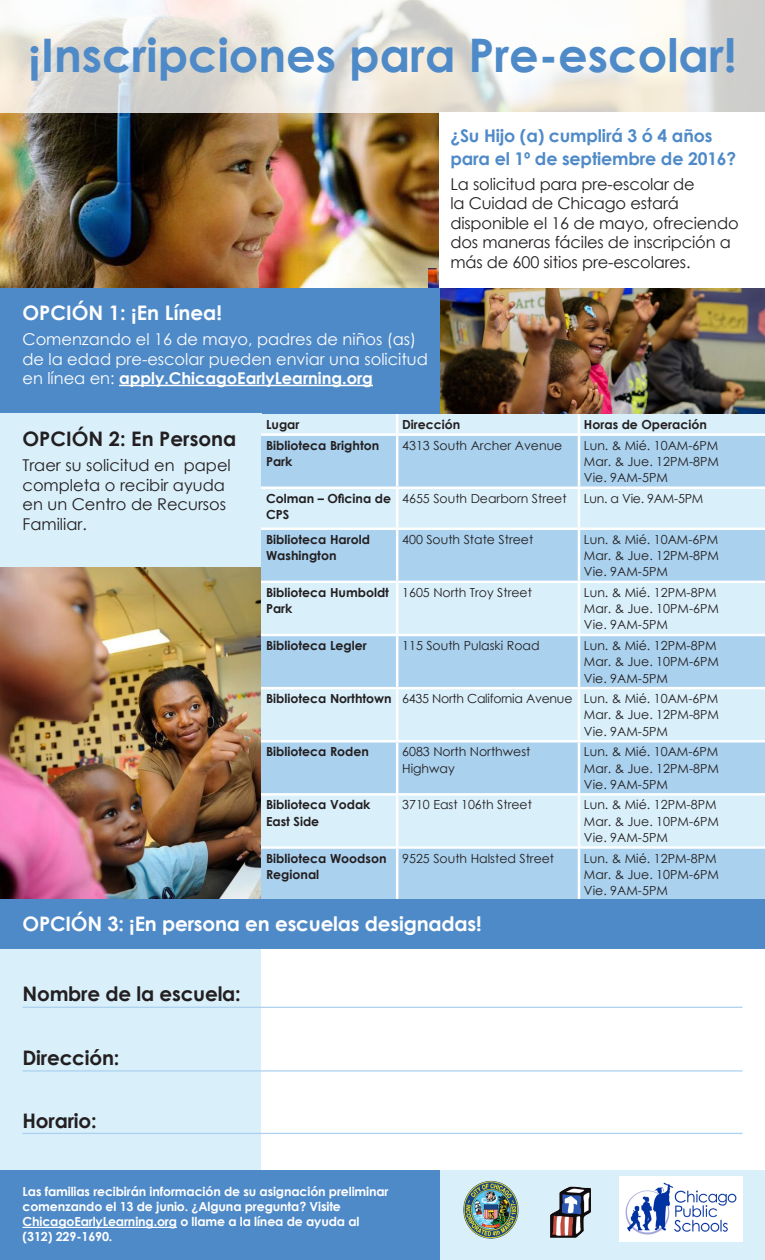
<style>
.page{position:relative;width:765px;height:1260px;background:#fff}
.page>*{position:absolute;margin:0;border:0;box-sizing:border-box;transform-origin:0 0}
.t1{font:700 46.25px "Century Gothic";color:#4f8ac8}
.Body_Text{font:700 20px "Century Gothic";letter-spacing:-.01em;color:#fff}
.Headline{font:700 20px "Century Gothic";letter-spacing:-.01em;color:#231f20}
.Text{font:700 17.5px/22.5px "Century Gothic";letter-spacing:-.01em;color:#4f8ac8}
.Body_Text-2{font:16.25px/19.5px "Century Gothic";letter-spacing:-.01em;color:#231f20}
.Body_Text-3{font:16.25px/19.5px "Century Gothic";color:#fff}
.Table_Text{font:12.5px/16.2px "Century Gothic";color:#231f20}
.t2{font:700 12.5px/16.2px "Century Gothic";color:#231f20}
.Body_Text-4{font:700 12.5px/15px "Century Gothic";letter-spacing:-.01em;color:#fff}
.Table_Text-2{font:12.5px "Century Gothic";letter-spacing:-.02em;color:#231f20}
.s1{font-weight:700}
</style>
<div class="page">
<div style="left:326px;top:1170px;width:439px;height:90px;background:#d9effa"></div>
<img style="left:0;top:112px;width:439px;height:176px">
<img style="left:428px;top:268px;width:337px;height:146px">
<img style="left:0;top:567px;width:261px;height:332px">
<div style="left:0;top:288px;width:439px;height:126px;background:#4f8ac8"></div>
<hr style="left:119px;top:385px;width:254px;height:1px;background:#fff">
<div style="left:0;top:414px;width:262px;height:153px;background:#d9effa"></div>
<div style="left:262px;top:414px;width:503px;height:19px;background:#d9effa"></div>
<svg style="left:261px;top:436px;width:504px;height:463px;background:#bfdef3"></svg>
<svg style="left:396px;top:414px;width:2px;height:19px"></svg>
<svg style="left:578px;top:414px;width:2px;height:19px"></svg>
<hr style="left:261px;top:433px;width:136px;height:3px;background:#fff">
<hr style="left:396px;top:436px;width:2px;height:51px;background:#fff">
<hr style="left:578px;top:436px;width:2px;height:51px;background:#fff">
<hr style="left:261px;top:487px;width:136px;height:2px;background:#fff">
<hr style="left:397px;top:487px;width:182px;height:2px;background:#fff">
<hr style="left:396px;top:489px;width:2px;height:39px;background:#fff">
<hr style="left:579px;top:487px;width:186px;height:2px;background:#fff">
<hr style="left:578px;top:489px;width:2px;height:39px;background:#fff">
<hr style="left:261px;top:528px;width:136px;height:2px;background:#fff">
<hr style="left:397px;top:528px;width:182px;height:2px;background:#fff">
<hr style="left:396px;top:530px;width:2px;height:51px;background:#fff">
<hr style="left:579px;top:528px;width:186px;height:2px;background:#fff">
<hr style="left:578px;top:530px;width:2px;height:51px;background:#fff">
<hr style="left:261px;top:581px;width:136px;height:2px;background:#fff">
<hr style="left:397px;top:581px;width:182px;height:2px;background:#fff">
<hr style="left:396px;top:583px;width:2px;height:51px;background:#fff">
<hr style="left:579px;top:581px;width:186px;height:2px;background:#fff">
<hr style="left:578px;top:583px;width:2px;height:51px;background:#fff">
<hr style="left:261px;top:634px;width:136px;height:2px;background:#fff">
<hr style="left:397px;top:634px;width:182px;height:2px;background:#fff">
<hr style="left:396px;top:636px;width:2px;height:51px;background:#fff">
<hr style="left:579px;top:634px;width:186px;height:2px;background:#fff">
<hr style="left:578px;top:636px;width:2px;height:51px;background:#fff">
<hr style="left:261px;top:687px;width:136px;height:2px;background:#fff">
<hr style="left:397px;top:687px;width:182px;height:2px;background:#fff">
<hr style="left:396px;top:689px;width:2px;height:51px;background:#fff">
<hr style="left:579px;top:687px;width:186px;height:2px;background:#fff">
<hr style="left:578px;top:689px;width:2px;height:51px;background:#fff">
<hr style="left:261px;top:740px;width:136px;height:2px;background:#fff">
<hr style="left:397px;top:740px;width:182px;height:2px;background:#fff">
<hr style="left:396px;top:742px;width:2px;height:51px;background:#fff">
<hr style="left:579px;top:740px;width:186px;height:2px;background:#fff">
<hr style="left:578px;top:742px;width:2px;height:51px;background:#fff">
<hr style="left:261px;top:793px;width:136px;height:3px;background:#fff">
<hr style="left:397px;top:793px;width:182px;height:3px;background:#fff">
<hr style="left:396px;top:796px;width:2px;height:50px;background:#fff">
<hr style="left:579px;top:793px;width:186px;height:3px;background:#fff">
<hr style="left:578px;top:796px;width:2px;height:50px;background:#fff">
<hr style="left:261px;top:846px;width:136px;height:3px;background:#fff">
<hr style="left:397px;top:846px;width:182px;height:3px;background:#fff">
<hr style="left:396px;top:849px;width:2px;height:52px;background:#fff">
<hr style="left:579px;top:846px;width:186px;height:3px;background:#fff">
<hr style="left:578px;top:849px;width:2px;height:52px;background:#fff">
<svg style="left:0;top:0;width:765px;height:112px"></svg>
<div style="left:439px;top:112px;width:326px;height:176px;background:#fff"></div>
<img style="left:463px;top:1180px;width:56px;height:59px">
<img style="left:550px;top:1186px;width:41px;height:52px">
<img style="left:620px;top:1176px;width:123px;height:66px">
<div style="left:0;top:1170px;width:439px;height:90px;background:#4f8ac8"></div>
<hr style="left:22px;top:1227px;width:155px;height:1px;background:#fff">
<div style="left:0;top:941px;width:261px;height:229px;background:#d9effa"></div>
<div style="left:0;top:899px;width:765px;height:50px;background:#4f8ac8"></div>
<hr style="left:22px;top:1007px;width:720px;height:1px;background:#aad1ee">
<hr style="left:22px;top:1070px;width:720px;height:2px;background:#aad1ee">
<hr style="left:22px;top:1133px;width:720px;height:1px;background:#aad1ee">
<p class="t1" style="left:28px;top:20px;width:710px">¡Inscripciones para Pre-escolar!</p>
<p class="Text" style="left:450px;top:124px;width:287px">¿Su Hijo (a) cumplirá 3 ó 4 años para el 1º de septiembre de 2016?</p>
<p class="Body_Text-2" style="left:450px;top:174px;width:290px">La solicitud para pre-escolar de<br>la Cuidad de Chicago estará disponible el 16 de mayo, ofreciendo dos maneras fáciles de inscripción a más de 600 sitios pre-escolares.</p>
<p class="Body_Text" style="left:22px;top:297px;width:201px">OPCIÓN 1: ¡En Línea!</p>
<p class="Body_Text-3" style="left:22px;top:329px;width:407px">Comenzando el 16 de mayo, padres de niños (as) de la edad pre-escolar pueden enviar una solicitud en línea en: <span class="s1">apply.ChicagoEarlyLearning.org</span></p>
<p class="Headline" style="left:22px;top:423px;width:216px">OPCIÓN 2: En Persona</p>
<p class="Body_Text-2" style="left:22px;top:455px;width:210px">Traer su solicitud en papel completa o recibir ayuda en un Centro de Recursos<br>Familiar.</p>
<p class="t2" style="left:266px;top:416px;width:35px">Lugar</p>
<p class="t2" style="left:402px;top:416px;width:60px">Dirección</p>
<p class="t2" style="left:584px;top:416px;width:125px">Horas de Operación</p>
<p class="t2" style="left:266px;top:436px;width:115px">Biblioteca Brighton<br>Park</p>
<p class="Table_Text" style="left:402px;top:437px;width:162px">4313 South Archer Avenue</p>
<p class="Table_Text" style="left:584px;top:437px;width:136px">Lun. &amp; Mié. 10AM-6PM</p>
<p class="Table_Text" style="left:584px;top:453px;width:137px">Mar. &amp; Jue. 12PM-8PM</p>
<p class="Table_Text" style="left:584px;top:469px;width:85px">Vie. 9AM-5PM</p>
<p class="t2" style="left:266px;top:490px;width:126px">Colman – Oficina de<br>CPS</p>
<p class="Table_Text" style="left:402px;top:490px;width:166px">4655 South Dearborn Street</p>
<p class="Table_Text-2" style="left:584px;top:490px;width:121px">Lun. a Vie. 9AM-5PM</p>
<p class="t2" style="left:266px;top:531px;width:105px">Biblioteca Harold<br>Washington</p>
<p class="Table_Text" style="left:402px;top:531px;width:133px">400 South State Street</p>
<p class="Table_Text" style="left:584px;top:531px;width:136px">Lun. &amp; Mié. 10AM-6PM</p>
<p class="Table_Text" style="left:584px;top:547px;width:137px">Mar. &amp; Jue. 12PM-8PM</p>
<p class="Table_Text" style="left:584px;top:563px;width:85px">Vie. 9AM-5PM</p>
<p class="t2" style="left:266px;top:584px;width:125px">Biblioteca Humboldt<br>Park</p>
<p class="Table_Text" style="left:402px;top:584px;width:131px">1605 North Troy Street</p>
<p class="Table_Text" style="left:584px;top:584px;width:134px">Lun. &amp; Mié. 12PM-8PM</p>
<p class="Table_Text" style="left:584px;top:600px;width:137px">Mar. &amp; Jue. 10PM-6PM</p>
<p class="Table_Text" style="left:584px;top:617px;width:85px">Vie. 9AM-5PM</p>
<p class="t2" style="left:266px;top:637px;width:102px">Biblioteca Legler</p>
<p class="Table_Text" style="left:402px;top:637px;width:139px">115 South Pulaski Road</p>
<p class="Table_Text" style="left:584px;top:637px;width:134px">Lun. &amp; Mié. 12PM-8PM</p>
<p class="Table_Text" style="left:584px;top:653px;width:137px">Mar. &amp; Jue. 10PM-6PM</p>
<p class="Table_Text" style="left:584px;top:670px;width:85px">Vie. 9AM-5PM</p>
<p class="t2" style="left:266px;top:690px;width:127px">Biblioteca Northtown</p>
<p class="Table_Text-2" style="left:402px;top:690px;width:172px">6435 North California Avenue</p>
<p class="Table_Text" style="left:584px;top:690px;width:136px">Lun. &amp; Mié. 10AM-6PM</p>
<p class="Table_Text" style="left:584px;top:707px;width:137px">Mar. &amp; Jue. 12PM-8PM</p>
<p class="Table_Text" style="left:584px;top:723px;width:85px">Vie. 9AM-5PM</p>
<p class="t2" style="left:266px;top:743px;width:105px">Biblioteca Roden</p>
<p class="Table_Text" style="left:402px;top:743px;width:130px">6083 North Northwest<br>Highway</p>
<p class="Table_Text" style="left:584px;top:743px;width:136px">Lun. &amp; Mié. 10AM-6PM</p>
<p class="Table_Text" style="left:584px;top:760px;width:137px">Mar. &amp; Jue. 12PM-8PM</p>
<p class="Table_Text" style="left:584px;top:776px;width:85px">Vie. 9AM-5PM</p>
<p class="t2" style="left:266px;top:796px;width:106px">Biblioteca Vodak<br>East Side</p>
<p class="Table_Text" style="left:402px;top:797px;width:131px">3710 East 106th Street</p>
<p class="Table_Text" style="left:584px;top:797px;width:134px">Lun. &amp; Mié. 12PM-8PM</p>
<p class="Table_Text" style="left:584px;top:813px;width:137px">Mar. &amp; Jue. 10PM-6PM</p>
<p class="Table_Text" style="left:584px;top:829px;width:85px">Vie. 9AM-5PM</p>
<p class="t2" style="left:266px;top:849px;width:122px">Biblioteca Woodson<br>Regional</p>
<p class="Table_Text" style="left:402px;top:850px;width:154px">9525 South Halsted Street</p>
<p class="Table_Text" style="left:584px;top:850px;width:134px">Lun. &amp; Mié. 12PM-8PM</p>
<p class="Table_Text" style="left:584px;top:866px;width:137px">Mar. &amp; Jue. 10PM-6PM</p>
<p class="Table_Text" style="left:584px;top:882px;width:85px">Vie. 9AM-5PM</p>
<p class="Body_Text" style="left:22px;top:909px;width:461px">OPCIÓN 3: ¡En persona en escuelas designadas!</p>
<p class="Headline" style="left:22px;top:979px;width:220px">Nombre de la escuela:</p>
<p class="Headline" style="left:22px;top:1042px;width:99px">Dirección:</p>
<p class="Headline" style="left:22px;top:1106px;width:76px">Horario:</p>
<p class="Body_Text-4" style="left:22px;top:1184px;width:368px">Las familias recibirán información de su asignación preliminar comenzando el 13 de junio. ¿Alguna pregunta? Visite ChicagoEarlyLearning.org o llame a la línea de ayuda al (312) 229-1690.</p>
</div>
